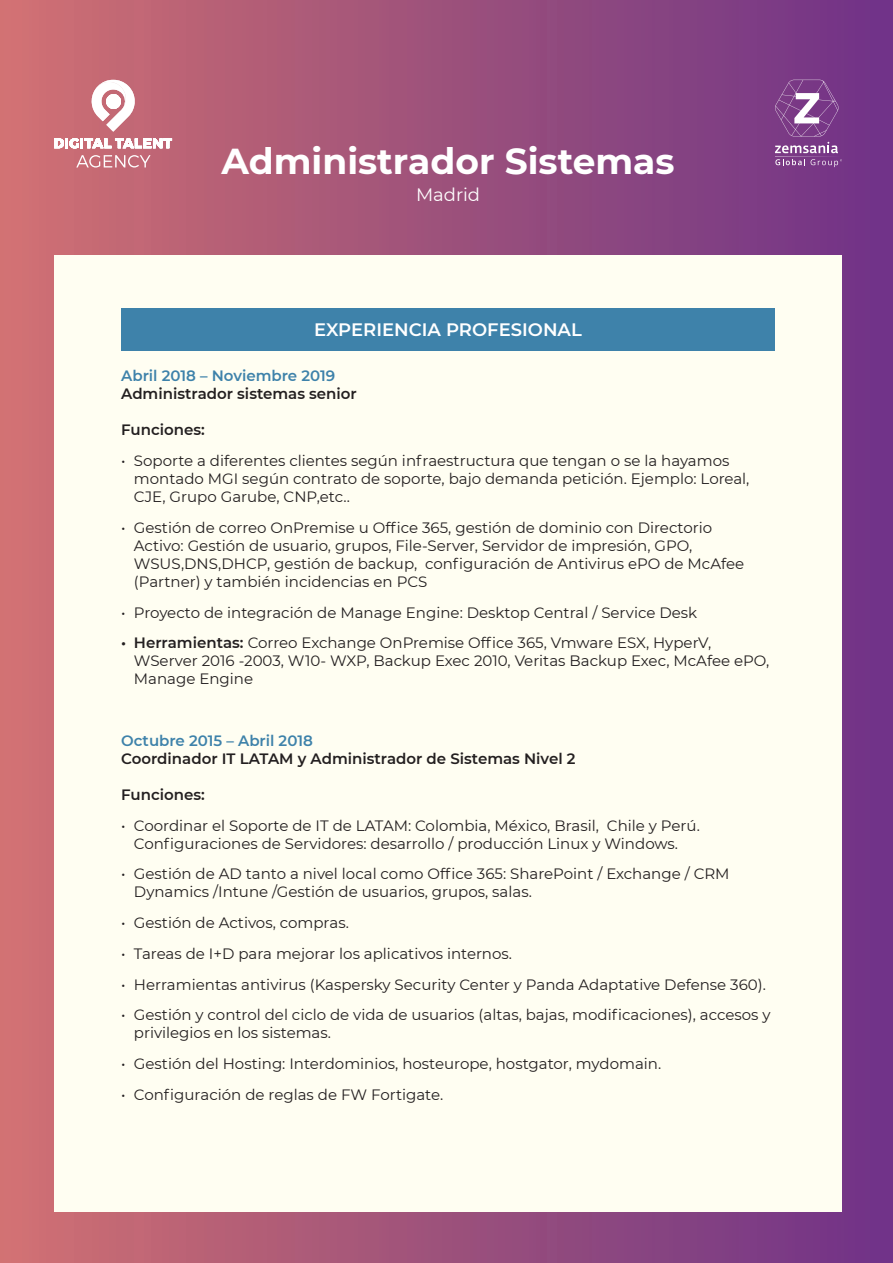
<style>
.page{position:relative;width:893px;height:1263px;background:#fff}
.page>*{position:absolute;margin:0;border:0;box-sizing:border-box;transform-origin:0 0}
.t1{font:700 36px "Montserrat";color:#fff}
.t2{font:600 18px "Montserrat";color:#fff}
.t3{font:18px "Montserrat";color:#fff}
.t4{font:15px/18px "Montserrat";color:#231f20}
.t5{font:600 15px "Montserrat";color:#231f20}
.t6{font:600 15px "Montserrat";color:#3e82aa}
.s1{font-weight:600}
</style>
<div class="page">
<div style="left:0;top:0;width:893px;height:1263px;background:linear-gradient(to right,#cf7171,#6d3287)"></div>
<div style="left:54px;top:255px;width:788px;height:957px;background:#fffef2"></div>
<svg style="left:90px;top:80px;width:47px;height:52px"></svg>
<svg style="left:54px;top:138px;width:118px;height:11px"></svg>
<svg style="left:76px;top:155px;width:75px;height:13px"></svg>
<div style="left:121px;top:308px;width:654px;height:43px;background:#3e82aa"></div>
<svg style="left:775px;top:80px;width:64px;height:56px;background:#8e5899"></svg>
<svg style="left:775px;top:142px;width:67px;height:25px;background:#94619e"></svg>
<p class="t1" style="left:222px;top:135px;width:455px">Administrador Sistemas</p>
<p class="t3" style="left:416px;top:182px;width:66px">Madrid</p>
<p class="t2" style="left:314px;top:317px;width:269px">EXPERIENCIA PROFESIONAL</p>
<p class="t6" style="left:121px;top:365px;width:216px">Abril 2018 – Noviembre 2019</p>
<p class="t5" style="left:121px;top:383px;width:237px">Administrador sistemas senior</p>
<p class="t5" style="left:121px;top:419px;width:85px">Funciones:</p>
<p class="t4" style="left:134px;top:451px;width:617px;text-indent:-13px">• Soporte a diferentes clientes según infraestructura que tengan o se la hayamos montado MGI según contrato de soporte, bajo demanda petición. Ejemplo: Loreal,<br>CJE, Grupo Garube, CNP,etc..</p>
<p class="t4" style="left:134px;top:518px;width:612px;text-indent:-13px">• Gestión de correo OnPremise u Office 365, gestión de dominio con Directorio Activo: Gestión de usuario, grupos, File-Server, Servidor de impresión, GPO, WSUS,DNS,DHCP, gestión de backup, configuración de Antivirus ePO de McAfee (Partner) y también incidencias en PCS</p>
<p class="t4" style="left:121px;top:603px;width:577px">• Proyecto de integración de Manage Engine: Desktop Central / Service Desk</p>
<p class="t4" style="left:134px;top:633px;width:637px;text-indent:-13px"><span class="s1">• Herramientas:</span> Correo Exchange OnPremise Office 365, Vmware ESX, HyperV,<br>WServer 2016 -2003, W10- WXP, Backup Exec 2010, Veritas Backup Exec, McAfee ePO,<br>Manage Engine</p>
<p class="t6" style="left:121px;top:730px;width:193px">Octubre 2015 – Abril 2018</p>
<p class="t5" style="left:121px;top:748px;width:456px">Coordinador IT LATAM y Administrador de Sistemas Nivel 2</p>
<p class="t5" style="left:121px;top:784px;width:85px">Funciones:</p>
<p class="t4" style="left:121px;top:816px;width:580px;text-align:center">• Coordinar el Soporte de IT de LATAM: Colombia, México, Brasil, Chile y Perú.<br>Configuraciones de Servidores: desarrollo / producción Linux y Windows.</p>
<p class="t4" style="left:134px;top:864px;width:597px;text-indent:-13px">• Gestión de AD tanto a nivel local como Office 365: SharePoint / Exchange / CRM<br>Dynamics /Intune /Gestión de usuarios, grupos, salas.</p>
<p class="t4" style="left:121px;top:913px;width:229px">• Gestión de Activos, compras.</p>
<p class="t4" style="left:121px;top:944px;width:392px">• Tareas de I+D para mejorar los aplicativos internos.</p>
<p class="t4" style="left:121px;top:975px;width:646px">• Herramientas antivirus (Kaspersky Security Center y Panda Adaptative Defense 360).</p>
<p class="t4" style="left:134px;top:1005px;width:638px;text-indent:-13px">• Gestión y control del ciclo de vida de usuarios (altas, bajas, modificaciones), accesos y privilegios en los sistemas.</p>
<p class="t4" style="left:121px;top:1054px;width:542px">• Gestión del Hosting: Interdominios, hosteurope, hostgator, mydomain.</p>
<p class="t4" style="left:121px;top:1085px;width:324px">• Configuración de reglas de FW Fortigate.</p>
</div>
